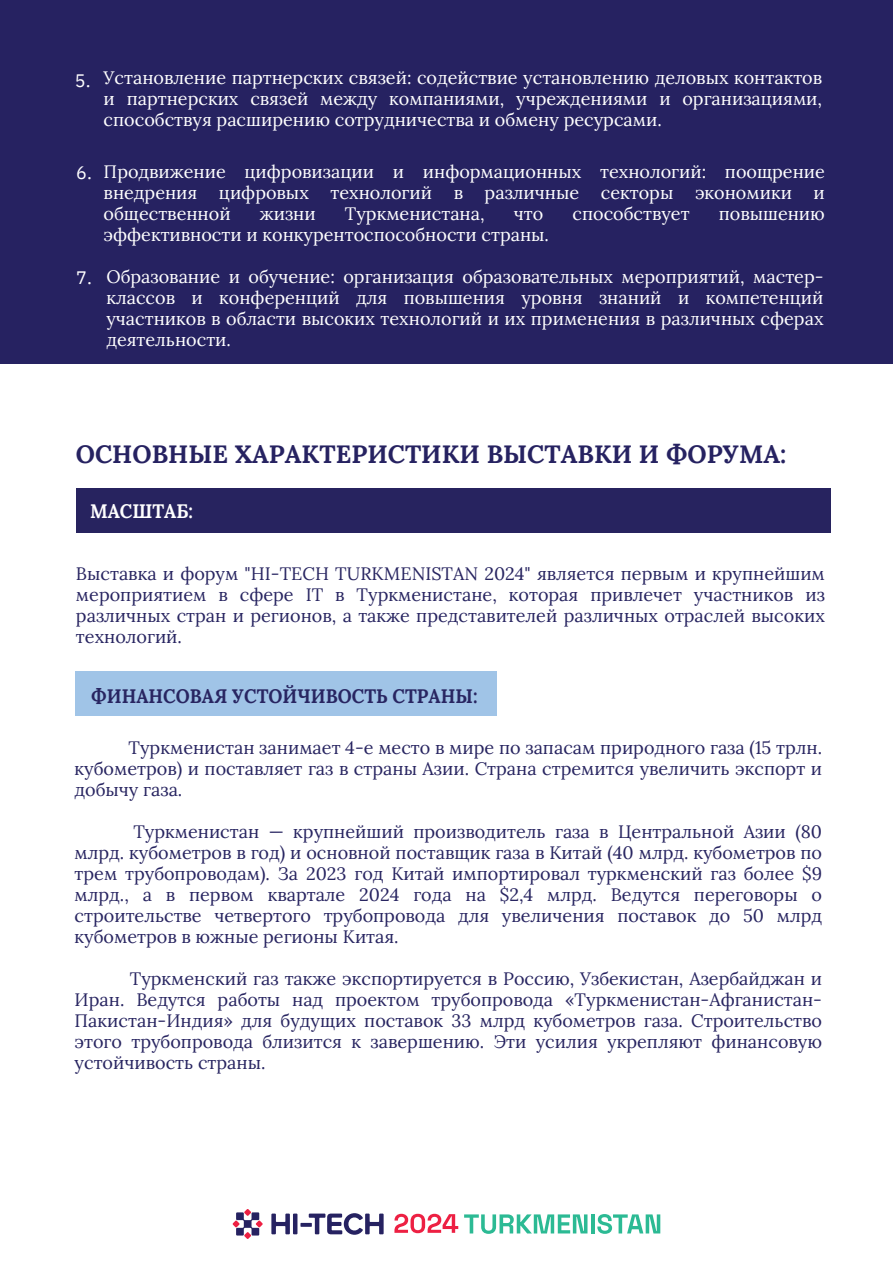
<style>
.page{position:relative;width:893px;height:1263px;background:#fff}
.page>*{position:absolute;margin:0;border:0;box-sizing:border-box;transform-origin:0 0}
.t1{font:700 25.05px "Lora";color:#262261}
.t2{font:700 19.5px "Lora";color:#282561;scale:.93 1}
.t3{font:700 19.5px "Lora";color:#fff;scale:.93 1}
.t4{font:18px/21px "Lora";color:#282561;text-align:justify}
.t5{font:18px/21px "Lora";color:#fff;text-align:justify}
.t6{font:18px "IBM Plex Sans";color:#fff}
</style>
<div class="page">
<div style="left:0;top:0;width:893px;height:363px;background:#262261"></div>
<div style="left:77px;top:489px;width:754px;height:44px;background:#27235f"></div>
<div style="left:244px;top:1232px;width:7px;height:7px;background:#ed2043;border-radius:3px"></div>
<svg style="left:256px;top:1220px;width:7px;height:7px"></svg>
<svg style="left:244px;top:1209px;width:7px;height:7px"></svg>
<div style="left:233px;top:1220px;width:7px;height:7px;background:#ed2043;border-radius:3px"></div>
<svg style="left:236px;top:1212px;width:23px;height:23px"></svg>
<svg style="left:271px;top:1213px;width:19px;height:21px"></svg>
<hr style="left:293px;top:1213px;width:4px;height:21px;background:#262261">
<svg style="left:300px;top:1223px;width:12px;height:4px"></svg>
<svg style="left:309px;top:1213px;width:75px;height:22px"></svg>
<svg style="left:394px;top:1214px;width:64px;height:19px"></svg>
<svg style="left:464px;top:1214px;width:123px;height:20px"></svg>
<hr style="left:591px;top:1214px;width:4px;height:19px;background:#2cba94">
<svg style="left:597px;top:1214px;width:63px;height:20px"></svg>
<div style="left:76px;top:672px;width:421px;height:44px;background:#a0c4e7"></div>
<p class="t6" style="left:75px;top:67px;width:17px">5.</p>
<p class="t6" style="left:76px;top:159px;width:17px">6.</p>
<p class="t6" style="left:76px;top:264px;width:17px">7.</p>
<p class="t5" style="left:104px;top:66px;width:720px">Установление партнерских связей: содействие установлению деловых контактов и партнерских связей между компаниями, учреждениями и организациями, способствуя расширению сотрудничества и обмену ресурсами.</p>
<p class="t5" style="left:104px;top:159px;width:723px">Продвижение цифровизации и информационных технологий: поощрение внедрения цифровых технологий в различные секторы экономики и общественной</p>
<p class="t5" style="left:260px;top:201px;width:57px">жизни</p>
<p class="t5" style="left:345px;top:201px;width:141px">Туркменистана,</p>
<p class="t5" style="left:514px;top:201px;width:31px">что</p>
<p class="t5" style="left:572px;top:201px;width:119px">способствует</p>
<p class="t5" style="left:719px;top:201px;width:108px">повышению</p>
<p class="t5" style="left:104px;top:222px;width:447px">эффективности и конкурентоспособности страны.</p>
<p class="t5" style="left:106px;top:264px;width:719px">Образование и обучение: организация образовательных мероприятий, мастер&shy;классов и конференций для повышения уровня знаний и компетенций участников в области высоких технологий и их применения в различных сферах деятельности.</p>
<h1 class="t1" style="left:76px;top:434px;width:712px">ОСНОВНЫЕ ХАРАКТЕРИСТИКИ ВЫСТАВКИ И ФОРУМА:</h1>
<p class="t3" style="left:90px;top:494px;width:112px">МАСШТАБ:</p>
<p class="t4" style="left:76px;top:561px;width:750px">Выставка и форум "HI-TECH TURKMENISTAN 2024" является первым и крупнейшим мероприятием в сфере IT в Туркменистане, которая привлечет участников из различных стран и регионов, а также представителей различных отраслей высоких технологий.</p>
<p class="t2" style="left:91px;top:680px;width:417px">ФИНАНСОВАЯ УСТОЙЧИВОСТЬ СТРАНЫ:</p>
<p class="t4" style="left:75px;top:736px;width:749px;text-indent:54px">Туркменистан занимает 4-е место в мире по запасам природного газа (15 трлн. кубометров) и поставляет газ в страны Азии. Страна стремится увеличить экспорт и добычу газа.</p>
<p class="t4" style="left:75px;top:820px;width:749px;text-indent:59px">Туркменистан — крупнейший производитель газа в Центральной Азии (80 млрд. кубометров в год) и основной поставщик газа в Китай (40 млрд. кубометров по трем трубопроводам). За 2023 год Китай импортировал туркменский газ более $9 млрд., а в первом квартале 2024 года на $2,4 млрд. Ведутся переговоры о строительстве четвертого трубопровода для увеличения поставок до 50 млрд кубометров в южные регионы Китая.</p>
<p class="t4" style="left:75px;top:967px;width:749px;text-indent:55px">Туркменский газ также экспортируется в Россию, Узбекистан, Азербайджан и Иран. Ведутся работы над проектом трубопровода «Туркменистан-Афганистан-Пакистан-Индия» для будущих поставок 33 млрд кубометров газа. Строительство этого трубопровода близится к завершению. Эти усилия укрепляют финансовую устойчивость страны.</p>
</div>
